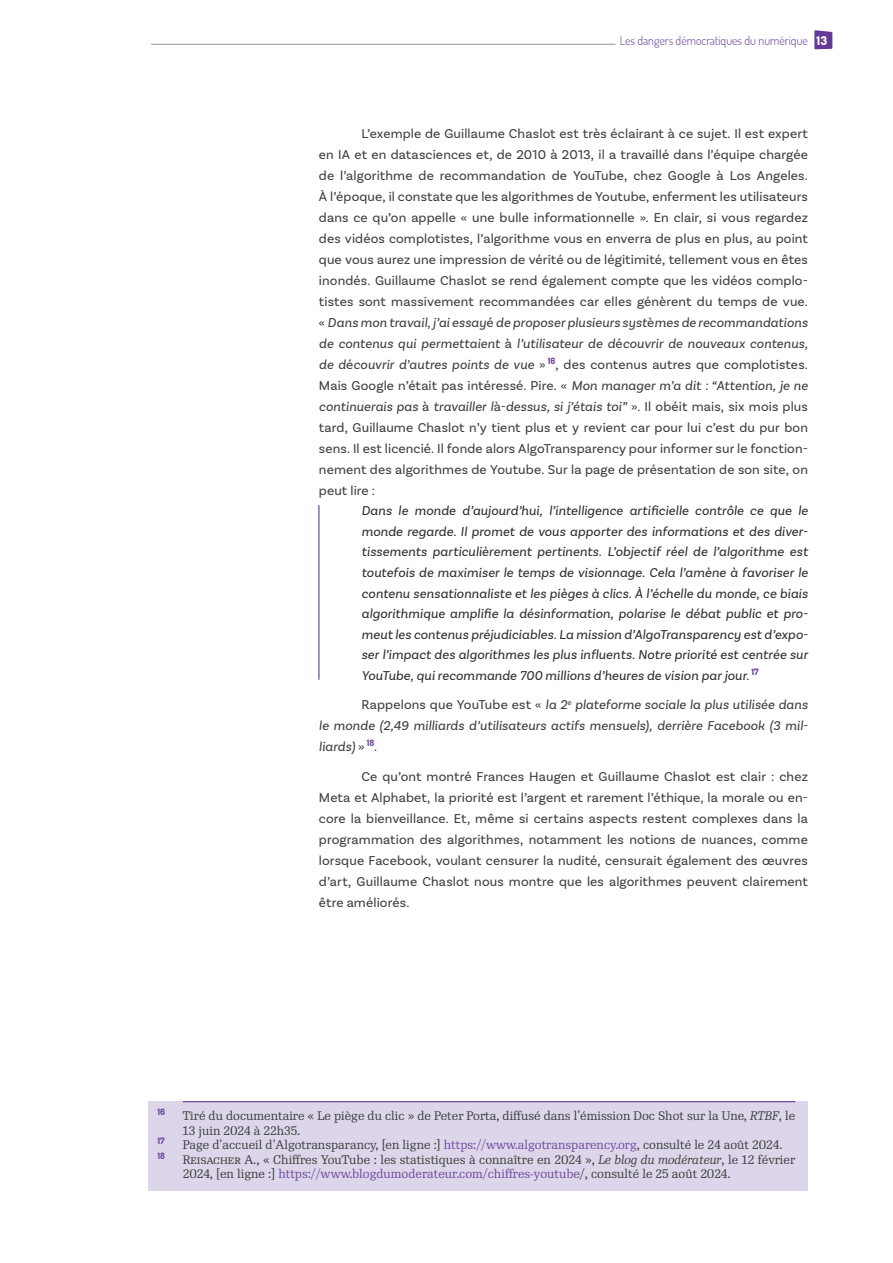
<style>
.page{position:relative;width:893px;height:1263px;background:#fff}
.page>*{position:absolute;margin:0;border:0;box-sizing:border-box;transform-origin:0 0}
.t1{font:13.5px/21px "Basic Sans";letter-spacing:.01em;color:#3e3e3f;text-align:justify}
.t2{font:italic 13.5px/20.5px "Basic Sans";letter-spacing:.01em;color:#312f30;text-align:justify}
.t3{font:italic 13.5px/21px "Basic Sans";letter-spacing:.01em;color:#3e3e3f;text-align:justify}
.t4{font:12px/14.4px "Re Public";color:#3e3e3f}
.t5{font:300 12px "Dosis";color:#633a96}
.t6{font:800 8.7px "Dosis";color:#6e4a9e}
.s1{font-weight:800;color:#fff}
.s2{font-style:italic}
.s3{font-style:normal}
.s4{color:#6e4a9e}
</style>
<div class="page">
<svg style="left:814px;top:30px;width:18px;height:19px"></svg>
<hr style="left:151px;top:44px;width:657px;height:1px;background:#939598">
<div style="left:615px;top:40px;width:193px;height:8px;background:#fff"></div>
<div style="left:149px;top:1101px;width:659px;height:90px;background:#ddd6ea"></div>
<hr style="left:318px;top:505px;width:1px;height:175px;background:#633a96">
<hr style="left:183px;top:1101px;width:612px;height:1px;background:#633a96">
<p class="t5" style="left:620px;top:32px;width:209px">Les dangers démocratiques du numérique <span class="s1">13</span></p>
<p class="t1" style="left:319px;top:123px;width:491px;text-indent:43px">L’exemple de Guillaume Chaslot est très éclairant à ce sujet. Il est expert en IA et en datasciences et, de 2010 à 2013, il a travaillé dans l’équipe chargée de l’algorithme de recommandation de YouTube, chez Google à Los Angeles.<br>À l’époque, il constate que les algorithmes de Youtube, enferment les utilisateurs dans ce qu’on appelle « une bulle informationnelle ». En clair, si vous regardez des vidéos complotistes, l’algorithme vous en enverra de plus en plus, au point que vous aurez une impression de vérité ou de légitimité, tellement vous en êtes inondés. Guillaume Chaslot se rend également compte que les vidéos complo&shy;tistes sont massivement recommandées car elles génèrent du temps de vue. « <span class="s2">Dans mon travail, j’ai essay</span>é <span class="s2">de proposer plusieurs syst</span>è<span class="s2">mes de recommandations de contenus qui permettaient</span> à <span class="s2">l’utilisateur de d</span>é<span class="s2">couvrir de nouveaux contenus, de d</span>é<span class="s2">couvrir d’autres points de vue</span> » <sup>16</sup>, des contenus autres que complotistes.<br>Mais Google n’était pas intéressé. Pire. « <span class="s2">Mon manager m’a dit : “Attention, je ne continuerais pas</span> à <span class="s2">travailler l</span>à<span class="s2">-dessus, si j’étais toi”</span> ». Il obéit mais, six mois plus tard, Guillaume Chaslot n’y tient plus et y revient car pour lui c’est du pur bon sens. Il est licencié. Il fonde alors AlgoTransparency pour informer sur le fonction&shy;nement des algorithmes de Youtube. Sur la page de présentation de son site, on peut lire :</p>
<p class="t2" style="left:361px;top:500px;width:448px">Dans le monde d’aujourd’hui, l’intelligence artificielle contrôle ce que le monde regarde. Il promet de vous apporter des informations et des diver&shy;tissements particulièrement pertinents. L’objectif réel de l’algorithme est toutefois de maximiser le temps de visionnage. Cela l’amène à favoriser le contenu sensationnaliste et les pièges à clics. À l’échelle du monde, ce biais algorithmique amplifie la désinformation, polarise le débat public et pro&shy;meut les contenus préjudiciables. La mission d’AlgoTransparency est d’expo&shy;ser l’impact des algorithmes les plus influents. Notre priorité est centrée sur YouTube, qui recommande 700 millions d’heures de vision par jour. <sup>17</sup></p>
<p class="t3" style="left:319px;top:694px;width:490px;text-indent:43px"><span class="s3">Rappelons que YouTube est «</span> la 2<sup>e</sup> plateforme sociale la plus utilisée dans le monde (2,49 milliards d’utilisateurs actifs mensuels), derrière Facebook (3 mil&shy;liards) <span class="s3">»</span> <sup>18</sup><span class="s3">.</span></p>
<p class="t1" style="left:319px;top:766px;width:490px;text-indent:43px">Ce qu’ont montré Frances Haugen et Guillaume Chaslot est clair : chez Meta et Alphabet, la priorité est l’argent et rarement l’éthique, la morale ou en&shy;core la bienveillance. Et, même si certains aspects restent complexes dans la programmation des algorithmes, notamment les notions de nuances, comme lorsque Facebook, voulant censurer la nudité, censurait également des œuvres d’art, Guillaume Chaslot nous montre que les algorithmes peuvent clairement être améliorés.</p>
<p class="t6" style="left:157px;top:1106px;width:9px">16</p>
<p class="t4" style="left:183px;top:1109px;width:614px">Tiré du documentaire « Le piège du clic » de Peter Porta, diffusé dans l’émission Doc Shot sur la Une, <span class="s2">RTBF</span>, le<br>13 juin 2024 à 22h35.</p>
<p class="t6" style="left:157px;top:1135px;width:9px">17</p>
<p class="t4" style="left:183px;top:1138px;width:601px">Page d’accueil d’Algotransparancy, [en ligne :] <span class="s4">https://www.algotransparency.org</span>, consulté le 24 août 2024.</p>
<p class="t6" style="left:157px;top:1149px;width:9px">18</p>
<p class="t4" style="left:183px;top:1152px;width:614px">Reisacher A., « Chiffres YouTube : les statistiques à connaître en 2024 », <span class="s2">Le blog du modérateur</span>, le 12 février<br>2024, [en ligne :] <span class="s4">https://www.blogdumoderateur.com/chiffres-youtube</span>/, consulté le 25 août 2024.</p>
</div>
